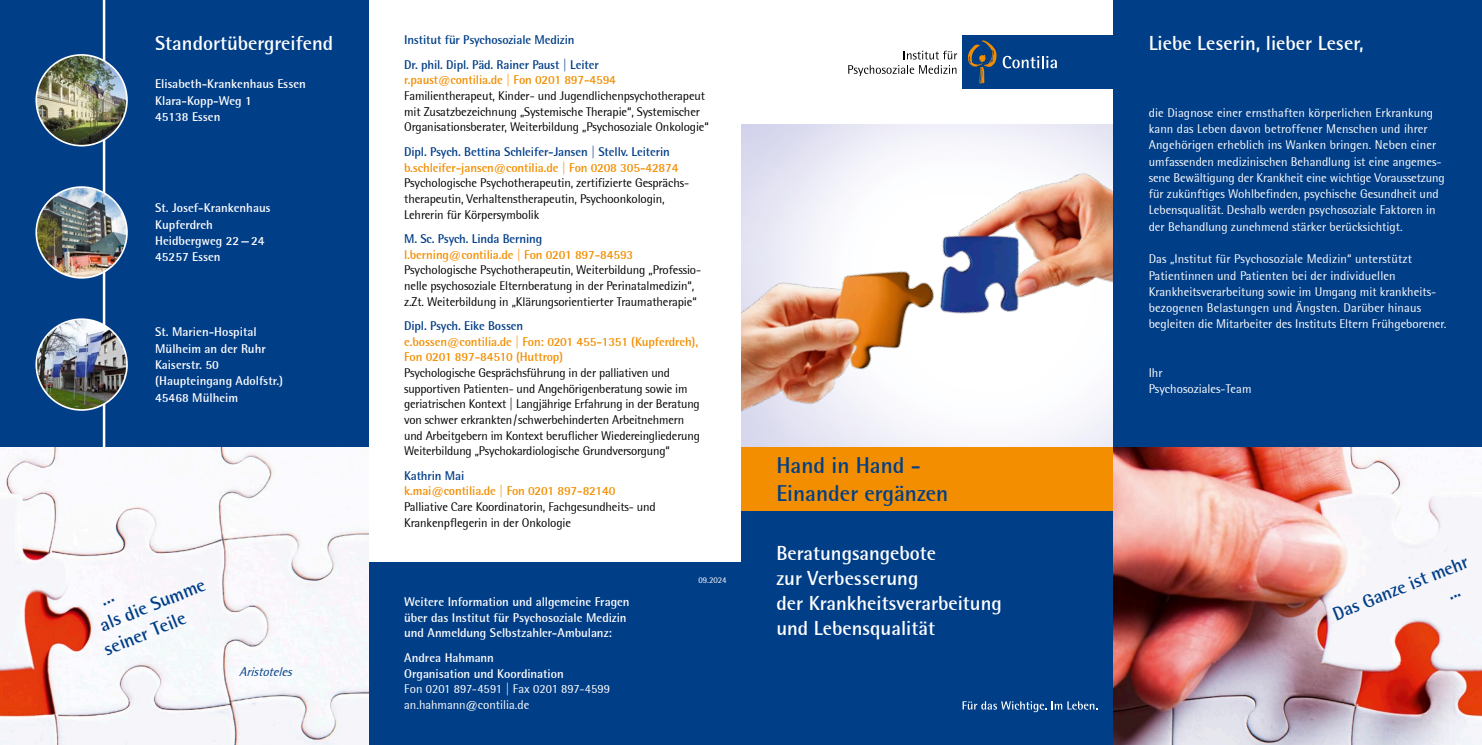
<style>
.page{position:relative;width:1482px;height:745px;background:#fff}
.page>*{position:absolute;margin:0;border:0;box-sizing:border-box;transform-origin:0 0}
.Mengentext{font:700 22.5px "Rotis Semi Sans";color:#003e88}
.Mengentext-2{font:700 20px/25px "Rotis Semi Sans";color:#fff}
.Mengentext-3{font:700 18.75px "Rotis Semi Sans";color:#003e88}
.Mengentext-4{font:12.5px/15.6px "Rotis Semi Sans";letter-spacing:-.01em;color:#000}
.Mengentext-5{font:12.5px/16.2px "Rotis Semi Sans";color:#fff}
.Fließtext{font:700 12.5px/15.6px "Rotis Semi Sans";color:#fff}
.Mengentext-6{font:700 12.5px "Rotis Semi Sans";color:#fff}
.Mengentext-7{font:700 12.5px "Rotis Semi Sans";letter-spacing:-.01em;color:#003e88}
.t1{font:italic 12.5px "Rotis Semi Sans";color:#003e88}
.Blickfangpunkt_weiß{font:8.75px "Rotis Semi Sans";color:#fff}
.s1{font-weight:700;color:#003e88}
.s2{font-weight:700;color:#f38e00}
.s3{font-weight:700}
</style>
<div class="page">
<div style="left:369px;top:562px;width:382px;height:182px;background:#003e88"></div>
<svg style="left:903px;top:51px;width:54px;height:8px"></svg>
<svg style="left:848px;top:65px;width:108px;height:11px"></svg>
<div style="left:962px;top:35px;width:161px;height:54px;background:#003e88"></div>
<svg style="left:967px;top:40px;width:29px;height:44px"></svg>
<svg style="left:1002px;top:56px;width:54px;height:12px"></svg>
<div style="left:741px;top:510px;width:382px;height:234px;background:#003e88"></div>
<div style="left:0;top:0;width:369px;height:744px;background:#003e88"></div>
<img style="left:741px;top:129px;width:372px;height:317px">
<div style="left:1113px;top:0;width:368px;height:744px;background:#003e88"></div>
<div style="left:741px;top:446px;width:372px;height:64px;background:#f38e00"></div>
<svg style="left:962px;top:701px;width:135px;height:10px"></svg>
<hr style="left:103px;top:0;width:2px;height:744px;background:#fff">
<img style="left:36px;top:55px;width:91px;height:90px;border-radius:45px">
<div style="left:35px;top:54px;width:93px;height:92px;border:2px solid #fff;border-radius:50%"></div>
<img style="left:36px;top:187px;width:91px;height:90px;border-radius:45px">
<div style="left:35px;top:186px;width:93px;height:92px;border:2px solid #fff;border-radius:50%"></div>
<img style="left:1113px;top:447px;width:368px;height:297px">
<img style="left:36px;top:319px;width:91px;height:90px;border-radius:45px">
<div style="left:35px;top:318px;width:93px;height:92px;border:2px solid #fff;border-radius:50%"></div>
<img style="left:0;top:446px;width:369px;height:298px">
<svg style="left:1450px;top:593px;width:10px;height:6px"></svg>
<svg style="left:104px;top:598px;width:10px;height:6px"></svg>
<p class="Mengentext-2" style="left:155px;top:30px;width:179px">Standortübergreifend</p>
<p class="Mengentext-6" style="left:155px;top:76px;width:152px">Elisabeth-Krankenhaus Essen</p>
<p class="Mengentext-6" style="left:155px;top:93px;width:98px">Klara-Kopp-Weg 1</p>
<p class="Mengentext-6" style="left:155px;top:109px;width:67px">45138 Essen</p>
<p class="Fließtext" style="left:155px;top:200px;width:117px;line-height:16.2px">St. Josef-Krankenhaus<br>Kupferdreh</p>
<p class="Fließtext" style="left:155px;top:232px;width:111px">Heidbergweg 22—24</p>
<p class="Fließtext" style="left:155px;top:249px;width:67px">45257 Essen</p>
<p class="Fließtext" style="left:155px;top:324px;width:103px">St. Marien-Hospital</p>
<p class="Fließtext" style="left:155px;top:340px;width:112px">Mülheim an der Ruhr</p>
<p class="Fließtext" style="left:155px;top:356px;width:65px">Kaiserstr. 50</p>
<p class="Fließtext" style="left:155px;top:373px;width:129px">(Haupteingang Adolfstr.)</p>
<p class="Fließtext" style="left:155px;top:389px;width:84px">45468 Mülheim</p>
<p class="Mengentext-3" style="left:96px;top:614px;width:114px;rotate:-22deg">als die Summe</p>
<p class="Mengentext-3" style="left:100px;top:638px;width:88px;rotate:-22deg">seiner Teile</p>
<p class="t1" style="left:239px;top:663px;width:58px">Aristoteles</p>
<p class="Mengentext-7" style="left:404px;top:32px;width:172px">Institut für Psychosoziale Medizin</p>
<p class="Mengentext-4" style="left:404px;top:57px;width:306px"><span class="s1">Dr. phil. Dipl. Päd. Rainer Paust | Leiter<br></span><span class="s2">r.paust@contilia.de | Fon 0201 897-4594<br></span>Familientherapeut, Kinder- und Jugendlichenpsychotherapeut mit Zusatzbezeichnung „Systemische Therapie“, Systemischer Organisationsberater, Weiterbildung „Psychosoziale Onkologie“</p>
<p class="Mengentext-4" style="left:404px;top:144px;width:286px"><span class="s1">Dipl. Psych. Bettina Schleifer-Jansen | Stellv. Leiterin </span><span class="s2">b.schleifer-jansen@contilia.de | Fon 0208 305-42874<br></span>Psychologische Psychotherapeutin, zertifizierte Gesprächs&shy;therapeutin, Verhaltenstherapeutin, Psychoonkologin, Lehrerin für Körpersymbolik</p>
<p class="Mengentext-4" style="left:404px;top:231px;width:298px"><span class="s1">M. Sc. Psych. Linda Berning<br></span><span class="s2">l.berning@contilia.de | Fon 0201 897-84593<br></span>Psychologische Psychotherapeutin, Weiterbildung „Professio&shy;nelle psychosoziale Elternberatung in der Perinatalmedizin“, z.Zt. Weiterbildung in „Klärungsorientierter Traumatherapie“</p>
<p class="Mengentext-4" style="left:404px;top:318px;width:297px"><span class="s1">Dipl. Psych. Eike Bossen<br></span><span class="s2">e.bossen@contilia.de | Fon: 0201 455-1351 (Kupferdreh), Fon 0201 897-84510 (Huttrop)<br></span>Psychologische Gesprächsführung in der palliativen und supportiven Patienten- und Angehörigenberatung sowie im geriatrischen Kontext | Langjährige Erfahrung in der Beratung von schwer erkrankten/schwerbehinderten Arbeitnehmern und Arbeitgebern im Kontext beruflicher Wiedereingliederung Weiterbildung „Psychokardiologische Grundversorgung“</p>
<p class="Mengentext-4" style="left:404px;top:467px;width:253px"><span class="s1">Kathrin Mai<br></span><span class="s2">k.mai@contilia.de | Fon 0201 897-82140<br></span>Palliative Care Koordinatorin, Fachgesundheits- und Krankenpflegerin in der Onkologie</p>
<p class="Fließtext" style="left:404px;top:593px;width:227px">Weitere Information und allgemeine Fragen über das Institut für Psychosoziale Medizin und Anmeldung Selbstzahler-Ambulanz:</p>
<p class="Mengentext-5" style="left:404px;top:649px;width:207px;line-height:15.6px"><span class="s3">Andrea Hahmann<br>Organisation und Koordination<br></span>Fon 0201 897-4591 | Fax 0201 897-4599 an.hahmann@contilia.de</p>
<p class="Blickfangpunkt_weiß" style="left:698px;top:574px;width:29px">09.2024</p>
<p class="Mengentext" style="left:776px;top:451px;width:146px">Hand in Hand -</p>
<p class="Mengentext" style="left:776px;top:479px;width:173px">Einander ergänzen</p>
<p class="Mengentext-2" style="left:776px;top:540px;width:227px">Beratungsangebote<br>zur Verbesserung<br>der Krankheitsverarbeitung und Lebensqualität</p>
<p class="Mengentext-2" style="left:1148px;top:30px;width:216px">Liebe Leserin, lieber Leser,</p>
<p class="Mengentext-5" style="left:1148px;top:104px;width:298px">die Diagnose einer ernsthaften körperlichen Erkrankung kann das Leben davon betroffener Menschen und ihrer Angehörigen erheblich ins Wanken bringen. Neben einer umfassenden medizinischen Behandlung ist eine angemes&shy;sene Bewältigung der Krankheit eine wichtige Voraussetzung für zukünftiges Wohlbefinden, psychische Gesundheit und Lebensqualität. Deshalb werden psychosoziale Faktoren in der Behandlung zunehmend stärker berücksichtigt.</p>
<p class="Mengentext-5" style="left:1148px;top:250px;width:299px">Das „Institut für Psychosoziale Medizin“ unterstützt Patientinnen und Patienten bei der individuellen Krankheitsverarbeitung sowie im Umgang mit krankheits&shy;bezogenen Belastungen und Ängsten. Darüber hinaus begleiten die Mitarbeiter des Instituts Eltern Frühgeborener.</p>
<p class="Mengentext-5" style="left:1148px;top:364px;width:15px">Ihr</p>
<p class="Mengentext-5" style="left:1148px;top:380px;width:104px">Psychosoziales-Team</p>
<p class="Mengentext-3" style="left:1329px;top:603px;width:146px;rotate:-22deg">Das Ganze ist mehr</p>
</div>
